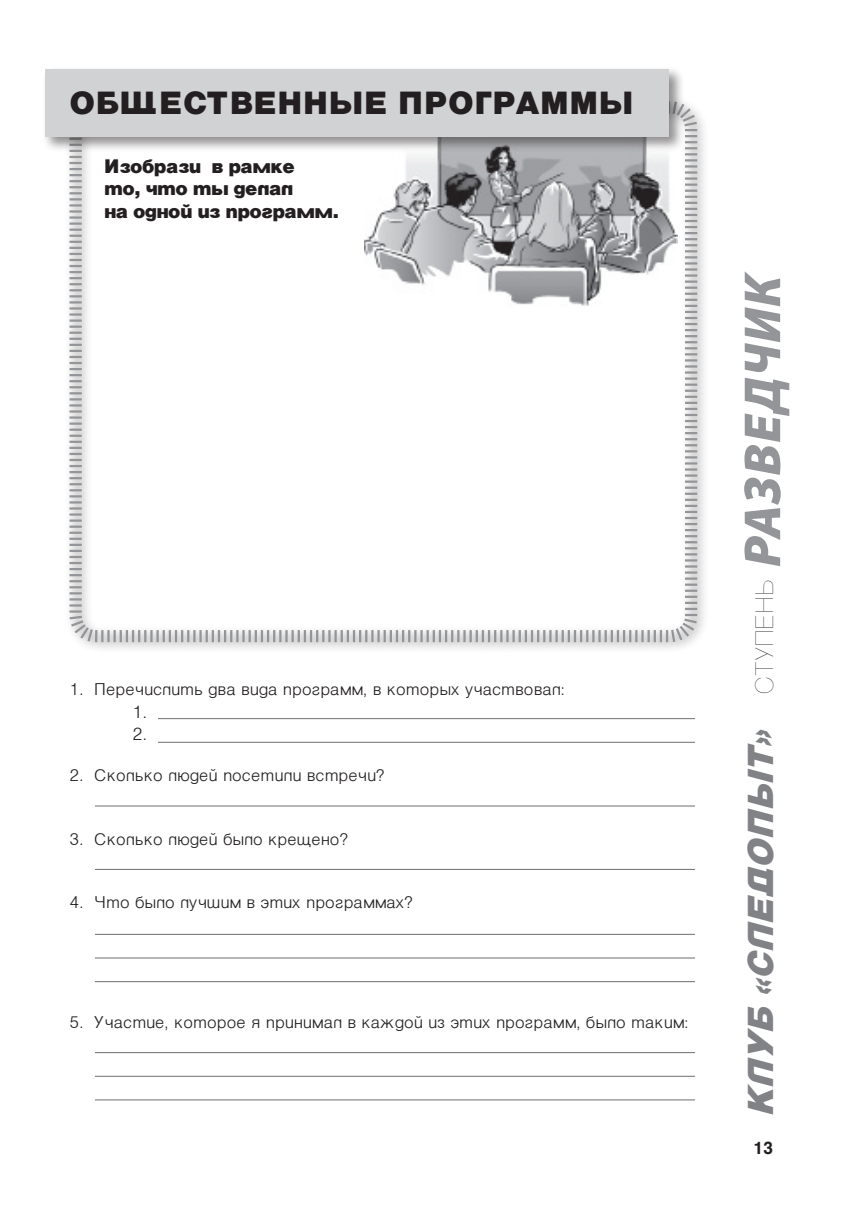
<style>
.page{position:relative;width:844px;height:1216px;background:#fff}
.page>*{position:absolute;margin:0;border:0;box-sizing:border-box;transform-origin:0 0}
.t1{font:italic 35px "Vanta Fat Plain";color:#808285}
.t2{font:31.15px "Vanta Fat Plain";color:#231f20}
.t3{font:19.07px/22.8px "Vanta Fat Plain";letter-spacing:-.04em;color:#231f20}
.t4{font:17.32px "Vanta Bold Plain";color:#231f20}
.t5{font:15.58px/22.8px "Vanta Light Plain";color:#231f20}
.t6{font:14.88px "Vanta Light Plain";color:#231f20}
.s1{font-family:"Vanta Thin Plain";font-style:normal;font-size:24.5px;color:#231f20}
.s2{font-family:"Myriad Pro";font-weight:900;font-size:52.5px;color:#939598}
</style>
<div class="page">
<div style="left:64px;top:96px;width:645px;height:558px;background:#231f20;opacity:.5"></div>
<svg style="left:67px;top:99px;width:632px;height:545px"></svg>
<img style="left:364px;top:153px;width:313px;height:156px">
<div style="left:42px;top:66px;width:643px;height:87px;background:#231f20;opacity:.5"></div>
<div style="left:45px;top:69px;width:623px;height:67px;background:#d1d2d4"></div>
<hr style="left:158px;top:718px;width:536px;height:1px;background:#6c6d70">
<hr style="left:158px;top:741px;width:536px;height:1px;background:#6c6d70">
<hr style="left:95px;top:805px;width:599px;height:1px;background:#6c6d70">
<hr style="left:95px;top:869px;width:599px;height:1px;background:#6c6d70">
<hr style="left:95px;top:933px;width:599px;height:1px;background:#6c6d70">
<hr style="left:95px;top:1052px;width:599px;height:1px;background:#6c6d70">
<hr style="left:95px;top:957px;width:599px;height:1px;background:#6c6d70">
<hr style="left:95px;top:1075px;width:599px;height:1px;background:#6c6d70">
<hr style="left:95px;top:981px;width:599px;height:1px;background:#6c6d70">
<hr style="left:95px;top:1099px;width:599px;height:1px;background:#6c6d70">
<h2 class="t2" style="left:69px;top:84px;width:566px">ОБЩЕСТВЕННЫЕ ПРОГРАММЫ</h2>
<p class="t3" style="left:104px;top:154px;width:236px">Изобрази в рамке<br>то, что ты делал<br>на одной из программ.</p>
<p class="t6" style="left:69px;top:679px;width:497px">1. Перечислить два вида программ, в которых участвовал:</p>
<p class="t5" style="left:132px;top:700px;width:16px">1.<br>2.</p>
<p class="t6" style="left:69px;top:766px;width:316px">2. Сколько людей посетили встречи?</p>
<p class="t6" style="left:69px;top:829px;width:280px">3. Сколько людей было крещено?</p>
<p class="t6" style="left:69px;top:893px;width:345px">4. Что было лучшим в этих программах?</p>
<p class="t6" style="left:69px;top:1012px;width:620px">5. Участие, которое я принимал в каждой из этих программ, было таким:</p>
<h1 class="t1" style="left:739px;top:1117px;width:847px;rotate:-90deg">КЛУБ «СЛЕДОПЫТ» <span class="s1">СТУПЕНЬ</span> <span class="s2">РАЗВЕДЧИК</span></h1>
<p class="t4" style="left:753px;top:1137px;width:21px">13</p>
</div>
